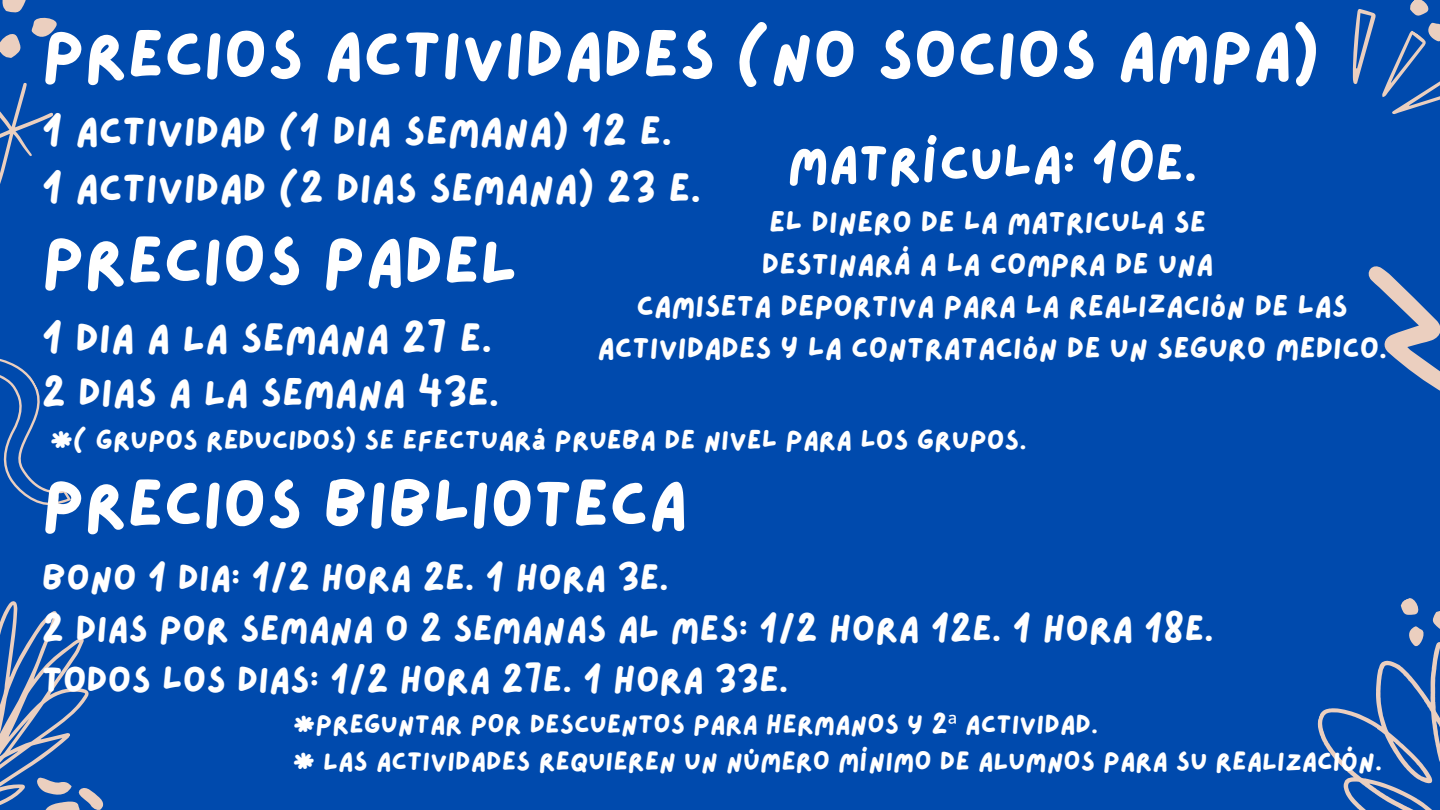
<style>
.page{position:relative;width:1440px;height:810px;background:#004aad}
.page>*{position:absolute;margin:0;border:0;box-sizing:border-box;transform-origin:0 0}
.t1{font:67.5px "Lazydog";color:#fff}
.t2{font:67.2px "Lazydog";color:#fff}
.t3{font:67.1px "Lazydog";color:#fff}
.t4{font:52px "Lazydog";color:#fff}
.t5{font:40.5px/56.2px "Lazydog";color:#fff}
.t6{font:39.5px "Lazydog";color:#fff}
.t7{font:36.5px/51px "Lazydog";color:#fff}
.t8{font:30px/42px "Lazydog";color:#fff;text-align:center}
.t9{font:27.5px "Lazydog";color:#fff}
.t10{font:26.7px/36.8px "Lazydog";color:#fff}
.s1{font-family:"Noto Sans"}
</style>
<div class="page">
<svg style="left:1368px;top:266px;width:72px;height:125px"></svg>
<svg style="left:0;top:83px;width:53px;height:101px"></svg>
<svg style="left:0;top:358px;width:71px;height:148px"></svg>
<svg style="left:0;top:0;width:57px;height:58px"></svg>
<svg style="left:1317px;top:598px;width:123px;height:212px"></svg>
<svg style="left:1352px;top:0;width:88px;height:115px"></svg>
<svg style="left:0;top:601px;width:104px;height:209px"></svg>
<h1 class="t1" style="left:42px;top:22px;width:1279px">PRECIOS ACTIVIDADES (NO SOCIOS AMPA)</h1>
<h3 class="t5" style="left:42px;top:105px;width:660px">1 ACTIVIDAD (1 DIA SEMANA) 12 E.<br>1 ACTIVIDAD (2 DIAS SEMANA) 23 E.</h3>
<h3 class="t3" style="left:42px;top:229px;width:477px">PRECIOS PADEL</h3>
<h3 class="t5" style="left:42px;top:311px;width:452px">1 DIA A LA SEMANA 27 E.</h3>
<h3 class="t6" style="left:42px;top:374px;width:459px">2 DIAS A LA SEMANA 43E.</h3>
<p class="t9" style="left:50px;top:427px;width:978px">*( GRUPOS REDUCIDOS) SE EFECTUARÁ PRUEBA DE NIVEL PARA LOS GRUPOS.</p>
<h2 class="t2" style="left:42px;top:472px;width:647px">PRECIOS BIBLIOTECA</h2>
<p class="t7" style="left:42px;top:554px;width:1173px">BONO 1 DIA: 1/2 HORA 2E. 1 HORA 3E.<br>2 DIAS POR SEMANA O 2 SEMANAS AL MES: 1/2 HORA 12E. 1 HORA 18E.<br>TODOS LOS DIAS: 1/2 HORA 27E. 1 HORA 33E.</p>
<p class="t10" style="left:293px;top:707px;width:1091px">*PREGUNTAR POR DESCUENTOS PARA HERMANOS Y 2<span class="s1">ª</span> ACTIVIDAD.<br>* LAS ACTIVIDADES REQUIEREN UN NÚMERO MÍNIMO DE ALUMNOS PARA SU REALIZACIÓN.</p>
<h3 class="t4" style="left:787px;top:138px;width:412px">MATRÍCULA: 10E.</h3>
<p class="t8" style="left:598px;top:202px;width:791px">EL DINERO DE LA MATRICULA SE<br>DESTINARÁ A LA COMPRA DE UNA<br>CAMISETA DEPORTIVA PARA LA REALIZACIÓN DE LAS ACTIVIDADES Y LA CONTRATACIÓN DE UN SEGURO MEDICO.</p>
</div>
